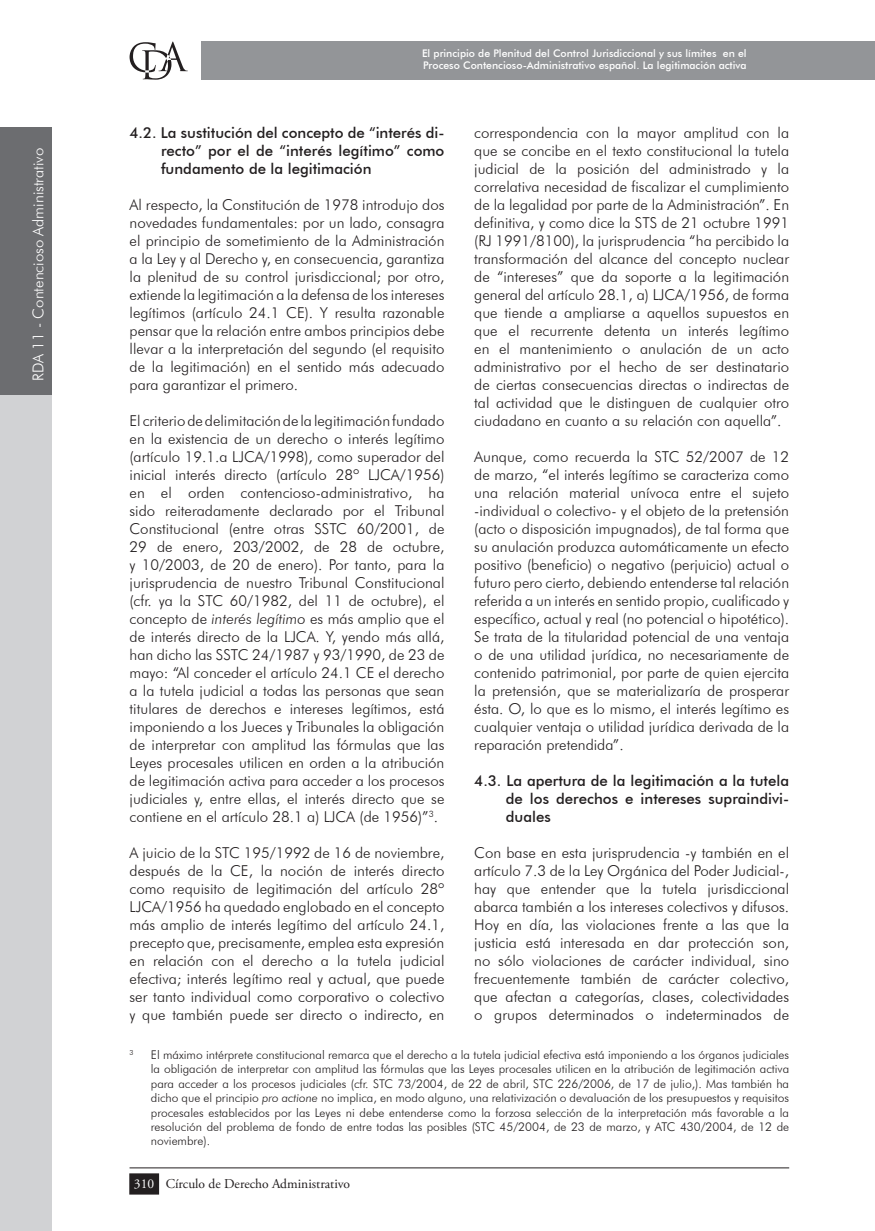
<style>
.page{position:relative;width:875px;height:1231px;background:#fff}
.page>*{position:absolute;margin:0;border:0;box-sizing:border-box;transform-origin:0 0}
.t1{font:300 15px/18px "Futura BT";color:#231f20;text-align:justify}
.t2{font:500 15px/18px "Futura BT";color:#231f20;text-align:justify}
.t3{font:300 15px "Futura BT";color:#fff}
.t4{font:13.5px "Adobe Garamond Pro";color:#231f20}
.t5{font:300 12px/14.4px "Futura BT";color:#231f20;text-align:justify}
.t6{font:500 10.5px/12.6px "Futura BT";color:#fff}
.t7{font:300 7.05px "Futura BT";color:#231f20}
.s1{font-style:italic}
.s2{color:#fff}
</style>
<div class="page">
<hr style="left:874px;top:41px;width:1px;height:39px;background:#939598">
<div style="left:201px;top:41px;width:673px;height:39px;background:#939598"></div>
<svg style="left:129px;top:42px;width:59px;height:38px"></svg>
<hr style="left:129px;top:1167px;width:660px;height:1px;background:#231f20">
<div style="left:130px;top:1174px;width:28px;height:20px;background:#231f20"></div>
<div style="left:129px;top:1173px;width:30px;height:21px;border:2px solid #231f20"></div>
<div style="left:0;top:386px;width:52px;height:845px;background:#d1d2d4"></div>
<div style="left:0;top:127px;width:52px;height:267px;background:#6c6d70"></div>
<p class="t3" style="left:29px;top:381px;width:235px;rotate:-90deg">RDA 11 - Contencioso Administrativo</p>
<p class="t6" style="left:422px;top:47px;width:326px">El principio de Plenitud del Control Jurisdiccional y sus límites en el<br>Proceso Contencioso-Administrativo español. La legitimación activa</p>
<p class="t2" style="left:161px;top:123px;width:285px;text-indent:-31px">4.2. La sustitución del concepto de “interés di&shy;recto” por el de “interés legítimo” como fundamento de la legitimación</p>
<p class="t1" style="left:129px;top:195px;width:316px">Al respecto, la Constitución de 1978 introdujo dos novedades fundamentales: por un lado, consagra el principio de sometimiento de la Administración a la Ley y al Derecho y, en consecuencia, garantiza la plenitud de su control jurisdiccional; por otro, extiende la legitimación a la defensa de los intereses legítimos (artículo 24.1 CE). Y resulta razonable pensar que la relación entre ambos principios debe llevar a la interpretación del segundo (el requisito de la legitimación) en el sentido más adecuado para garantizar el primero.</p>
<p class="t1" style="left:129px;top:411px;width:316px">El criterio de delimitación de la legitimación fundado en la existencia de un derecho o interés legítimo (artículo 19.1.a LJCA/1998), como superador del inicial interés directo (artículo 28º LJCA/1956) en el orden contencioso-administrativo, ha sido reiteradamente declarado por el Tribunal Constitucional (entre otras SSTC 60/2001, de 29 de enero, 203/2002, de 28 de octubre, y 10/2003, de 20 de enero). Por tanto, para la jurisprudencia de nuestro Tribunal Constitucional (cfr. ya la STC 60/1982, del 11 de octubre), el concepto de <span class="s1">interés legítimo</span> es más amplio que el de interés directo de la LJCA. Y, yendo más allá, han dicho las SSTC 24/1987 y 93/1990, de 23 de mayo: “Al conceder el artículo 24.1 CE el derecho a la tutela judicial a todas las personas que sean titulares de derechos e intereses legítimos, está imponiendo a los Jueces y Tribunales la obligación de interpretar con amplitud las fórmulas que las Leyes procesales utilicen en orden a la atribución de legitimación activa para acceder a los procesos judiciales y, entre ellas, el interés directo que se contiene en el artículo 28.1 a) LJCA (de 1956)”<sup>3</sup>.</p>
<p class="t1" style="left:129px;top:843px;width:316px">A juicio de la STC 195/1992 de 16 de noviembre, después de la CE, la noción de interés directo como requisito de legitimación del artículo 28º LJCA/1956 ha quedado englobado en el concepto más amplio de interés legítimo del artículo 24.1, precepto que, precisamente, emplea esta expresión en relación con el derecho a la tutela judicial efectiva; interés legítimo real y actual, que puede ser tanto individual como corporativo o colectivo y que también puede ser directo o indirecto, en</p>
<p class="t1" style="left:474px;top:123px;width:316px">correspondencia con la mayor amplitud con la que se concibe en el texto constitucional la tutela judicial de la posición del administrado y la correlativa necesidad de fiscalizar el cumplimiento de la legalidad por parte de la Administración”. En definitiva, y como dice la STS de 21 octubre 1991 (RJ 1991/8100), la jurisprudencia “ha percibido la transformación del alcance del concepto nuclear de “intereses” que da soporte a la legitimación general del artículo 28.1, a) LJCA/1956, de forma que tiende a ampliarse a aquellos supuestos en que el recurrente detenta un interés legítimo en el mantenimiento o anulación de un acto administrativo por el hecho de ser destinatario de ciertas consecuencias directas o indirectas de tal actividad que le distinguen de cualquier otro ciudadano en cuanto a su relación con aquella”.</p>
<p class="t1" style="left:474px;top:447px;width:316px">Aunque, como recuerda la STC 52/2007 de 12 de marzo, “el interés legítimo se caracteriza como una relación material unívoca entre el sujeto -individual o colectivo- y el objeto de la pretensión (acto o disposición impugnados), de tal forma que su anulación produzca automáticamente un efecto positivo (beneficio) o negativo (perjuicio) actual o futuro pero cierto, debiendo entenderse tal relación referida a un interés en sentido propio, cualificado y específico, actual y real (no potencial o hipotético).<br>Se trata de la titularidad potencial de una ventaja o de una utilidad jurídica, no necesariamente de contenido patrimonial, por parte de quien ejercita la pretensión, que se materializaría de prosperar ésta. O, lo que es lo mismo, el interés legítimo es cualquier ventaja o utilidad jurídica derivada de la reparación pretendida”.</p>
<p class="t2" style="left:505px;top:771px;width:285px;text-indent:-31px">4.3. La apertura de la legitimación a la tutela de los derechos e intereses supraindivi&shy;duales</p>
<p class="t1" style="left:474px;top:843px;width:316px">Con base en esta jurisprudencia -y también en el artículo 7.3 de la Ley Orgánica del Poder Judicial-, hay que entender que la tutela jurisdiccional abarca también a los intereses colectivos y difusos.<br>Hoy en día, las violaciones frente a las que la justicia está interesada en dar protección son, no sólo violaciones de carácter individual, sino frecuentemente también de carácter colectivo, que afectan a categorías, clases, colectividades o grupos determinados o indeterminados de</p>
<p class="t7" style="left:129px;top:1048px;width:6px">3</p>
<p class="t5" style="left:151px;top:1047px;width:639px">El máximo intérprete constitucional remarca que el derecho a la tutela judicial efectiva está imponiendo a los órganos judiciales la obligación de interpretar con amplitud las fórmulas que las Leyes procesales utilicen en la atribución de legitimación activa para acceder a los procesos judiciales (cfr. STC 73/2004, de 22 de abril, STC 226/2006, de 17 de julio,). Mas también ha dicho que el principio <span class="s1">pro actione</span> no implica, en modo alguno, una relativización o devaluación de los presupuestos y requisitos procesales establecidos por las Leyes ni debe entenderse como la forzosa selección de la interpretación más favorable a la resolución del problema de fondo de entre todas las posibles (STC 45/2004, de 23 de marzo, y ATC 430/2004, de 12 de noviembre).</p>
<p class="t4" style="left:134px;top:1175px;width:218px"><span class="s2">310</span> Círculo de Derecho Administrativo</p>
</div>
